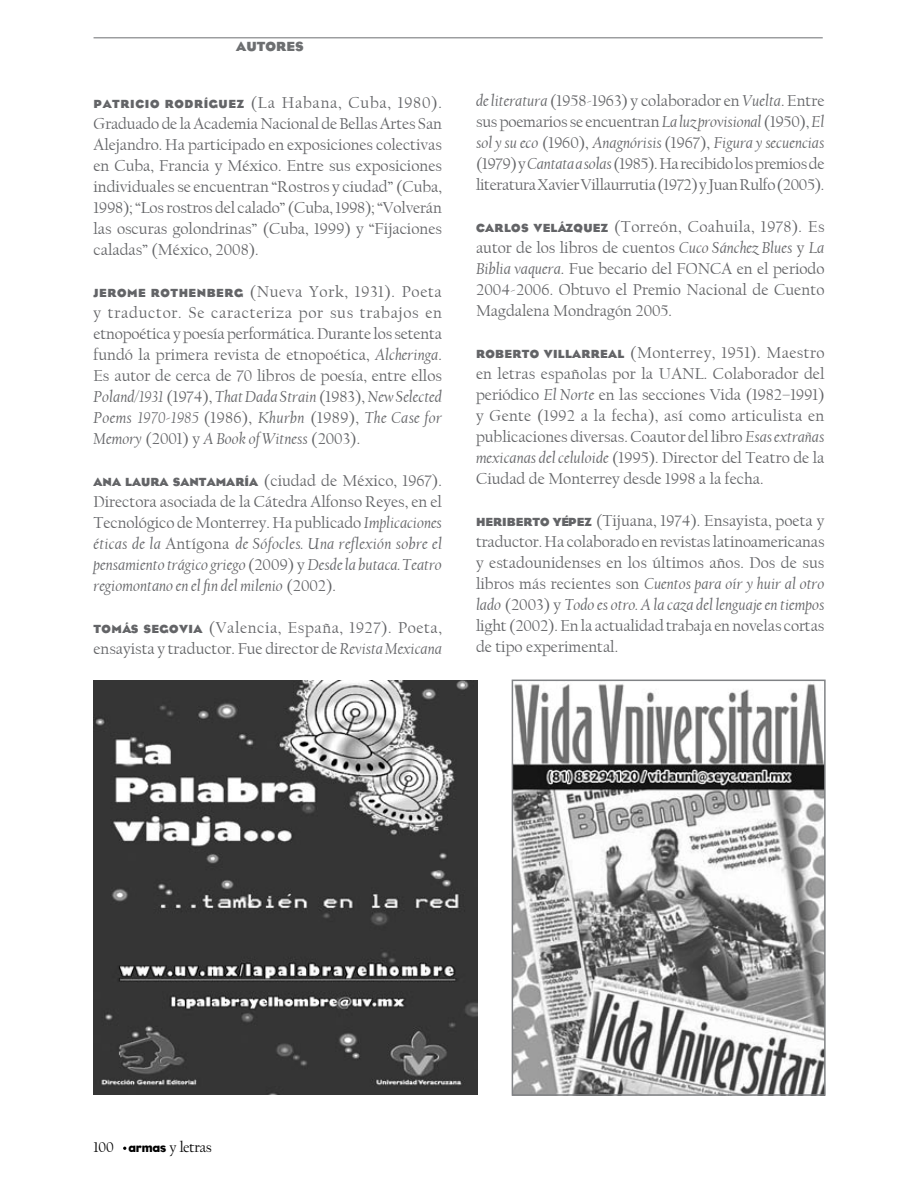
<style>
.page{position:relative;width:918px;height:1188px;background:#fff}
.page>*{position:absolute;margin:0;border:0;box-sizing:border-box;transform-origin:0 0}
.t1{font:16.5px/21px "Californian FB";color:#636467;text-align:justify}
.t2{font:italic 16.5px/21px "Californian FB";color:#636467;text-align:justify}
.t3{font:15px "Californian FB";color:#000}
.t4{font:700 13.5px "Eagle";color:#6d6f71}
.s1{font-family:"Eagle";font-weight:700;font-size:12px}
.s2{font-style:italic}
.s3{font-family:"Eagle";font-weight:700;font-style:normal;font-size:12px}
.s4{font-style:normal}
.s5{font-family:"Eagle";font-weight:700;font-size:19.5px}
</style>
<div class="page">
<hr style="left:94px;top:38px;width:729px;height:1px;background:#6d6f71">
<img style="left:94px;top:680px;width:383px;height:415px">
<img style="left:515px;top:684px;width:308px;height:409px">
<div style="left:512px;top:680px;width:314px;height:416px;border:2px solid #808285"></div>
<p class="t4" style="left:236px;top:38px;width:69px">AUTORES</p>
<p class="t1" style="left:94px;top:92px;width:350px"><span class="s1">PATRICIO RODRÍGUEZ</span> (La Habana, Cuba, 1980).<br>Graduado de la Academia Nacional de Bellas Artes San Alejandro. Ha participado en exposiciones colectivas en Cuba, Francia y México. Entre sus exposiciones individuales se encuentran “Rostros y ciudad” (Cuba, 1998); “Los rostros del calado” (Cuba, 1998); “Volverán las oscuras golondrinas” (Cuba, 1999) y “Fijaciones caladas” (México, 2008).</p>
<p class="t1" style="left:94px;top:281px;width:350px"><span class="s1">JEROME ROTHENBERG</span> (Nueva York, 1931). Poeta y traductor. Se caracteriza por sus trabajos en etnopoética y poesía performática. Durante los setenta fundó la primera revista de etnopoética, <span class="s2">Alcheringa</span>.<br>Es autor de cerca de 70 libros de poesía, entre ellos <span class="s2">Poland/1931</span> (1974), <span class="s2">That Dada Strain</span> (1983), <span class="s2">New Selected Poems 1970-1985</span> (1986), <span class="s2">Khurbn</span> (1989), <span class="s2">The Case for Memory</span> (2001) y <span class="s2">A Book of Witness</span> (2003).</p>
<p class="t2" style="left:94px;top:470px;width:350px"><span class="s3">ANA LAURA SANTAMARÍA</span> <span class="s4">(ciudad de México, 1967).<br>Directora asociada de la Cátedra Alfonso Reyes, en el Tecnológico de Monterrey. Ha publicado</span> Implicaciones éticas de la <span class="s4">Antígona</span> de Sófocles. Una reflexión sobre el pensamiento trágico griego <span class="s4">(2009) y</span> Desde la butaca. Teatro regiomontano en el fin del milenio <span class="s4">(2002).</span></p>
<p class="t1" style="left:94px;top:617px;width:350px"><span class="s1">TOMÁS SEGOVIA</span> (Valencia, España, 1927). Poeta, ensayista y traductor. Fue director de <span class="s2">Revista Mexicana</span></p>
<p class="t1" style="left:476px;top:90px;width:350px"><span class="s2">de literatura</span> (1958-1963) y colaborador en <span class="s2">Vuelta</span>. Entre sus poemarios se encuentran <span class="s2">La luz provisional</span> (1950), <span class="s2">El sol y su eco</span> (1960), <span class="s2">Anagnórisis</span> (1967), <span class="s2">Figura y secuencias </span>(1979) y <span class="s2">Cantata a solas</span> (1985). Ha recibido los premios de literatura Xavier Villaurrutia (1972) y Juan Rulfo (2005).</p>
<p class="t1" style="left:476px;top:216px;width:350px"><span class="s1">CARLOS VELÁZQUEZ</span> (Torreón, Coahuila, 1978). Es autor de los libros de cuentos <span class="s2">Cuco Sánchez Blues</span> y <span class="s2">La Biblia vaquera</span>. Fue becario del FONCA en el periodo 2004-2006. Obtuvo el Premio Nacional de Cuento Magdalena Mondragón 2005.</p>
<p class="t1" style="left:476px;top:342px;width:350px"><span class="s1">ROBERTO VILLARREAL</span> (Monterrey, 1951). Maestro en letras españolas por la UANL. Colaborador del periódico <span class="s2">El Norte</span> en las secciones Vida (1982–1991) y Gente (1992 a la fecha), así como articulista en publicaciones diversas. Coautor del libro <span class="s2">Esas extrañas mexicanas del celuloide</span> (1995). Director del Teatro de la Ciudad de Monterrey desde 1998 a la fecha.</p>
<p class="t1" style="left:476px;top:510px;width:350px"><span class="s1">HERIBERTO YÉPEZ</span> (Tijuana, 1974). Ensayista, poeta y traductor. Ha colaborado en revistas latinoamericanas y estadounidenses en los últimos años. Dos de sus libros más recientes son <span class="s2">Cuentos para oír y huir al otro lado</span> (2003) y <span class="s2">Todo es otro. A la caza del lenguaje en tiempos </span>light (2002). En la actualidad trabaja en novelas cortas de tipo experimental.</p>
<p class="t3" style="left:94px;top:1138px;width:120px">100 <span class="s5">€</span></p>
</div>
